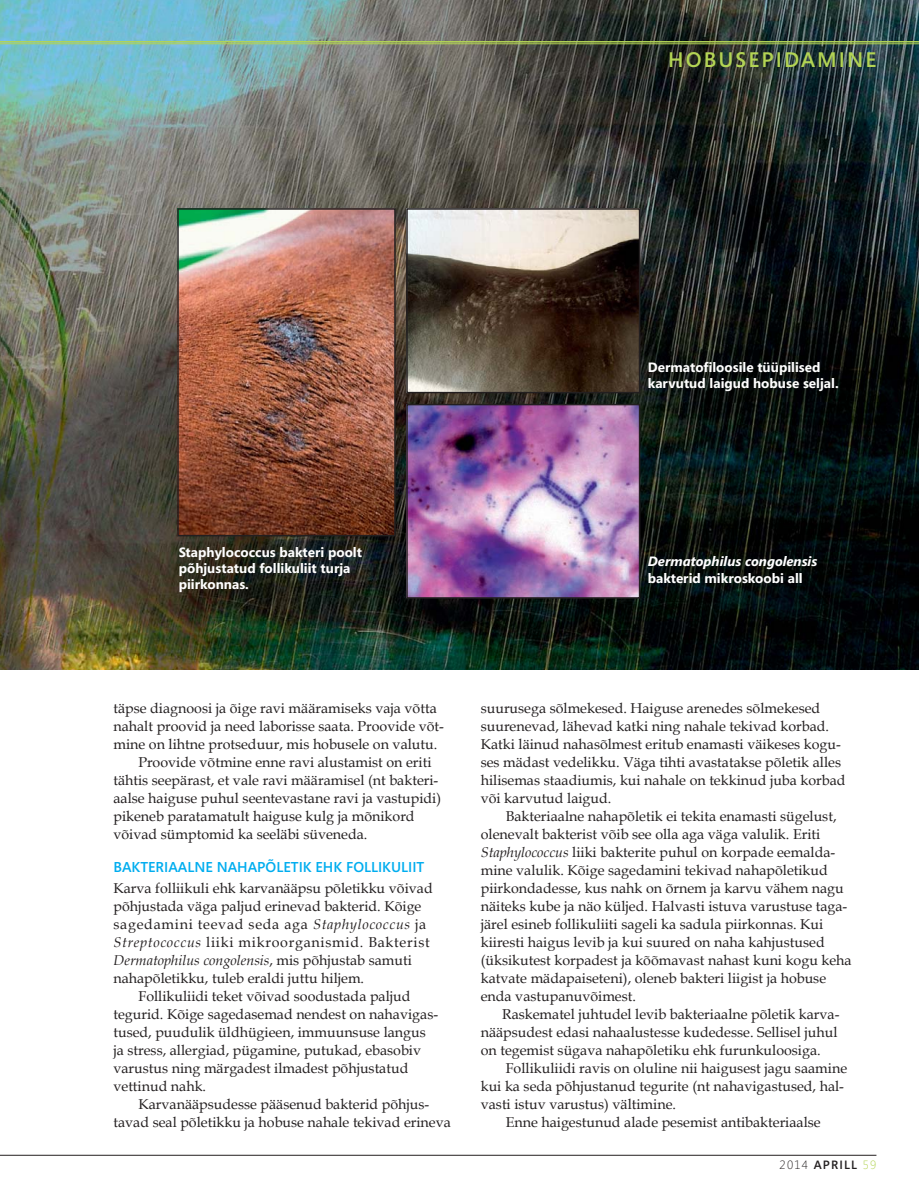
<style>
.page{position:relative;width:919px;height:1191px;background:#fff}
.page>*{position:absolute;margin:0;border:0;box-sizing:border-box;transform-origin:0 0}
.t1{font:600 21px "Segoe";letter-spacing:.1em;color:#b3d454}
.t2{font:14.25px/18px "Book Antiqua";color:#231f20}
.t3{font:14.25px "Book Antiqua";letter-spacing:.05em;color:#231f20}
.t4{font:italic 14.25px "Book Antiqua";color:#231f20}
.t5{font:600 14.25px "Segoe";color:#00adef}
.t6{font:700 13.5px/16.2px "Segoe";color:#fff}
.t7{font:italic 700 13.5px "Segoe";color:#fff}
.t8{font:600 12px "Segoe";letter-spacing:.1em;color:#231f20}
.s1{font-style:italic}
.s2{font-style:normal}
.s3{font-weight:300}
.s4{font-weight:300;color:#b3d454}
</style>
<div class="page">
<img style="left:0;top:0;width:918px;height:669px">
<hr style="left:0;top:41px;width:918px;height:2px;background:#b3d454">
<hr style="left:0;top:44px;width:918px;height:1px;background:#b3d454">
<hr style="left:0;top:1154px;width:876px;height:1px;background:#231f20">
<img style="left:180px;top:211px;width:212px;height:322px">
<div style="left:177px;top:208px;width:218px;height:328px;border:2px solid #231f20"></div>
<img style="left:409px;top:211px;width:228px;height:179px">
<div style="left:406px;top:208px;width:234px;height:185px;border:2px solid #231f20"></div>
<img style="left:409px;top:407px;width:228px;height:188px">
<div style="left:406px;top:404px;width:234px;height:194px;border:2px solid #231f20"></div>
<h1 class="t1" style="left:668px;top:44px;width:210px">HOBUSEPIDAMINE</h1>
<p class="t6" style="left:647px;top:358px;width:192px">Dermatofiloosile tüüpilised karvutud laigud hobuse seljal.</p>
<p class="t6" style="left:179px;top:543px;width:185px">Staphylococcus bakteri poolt põhjustatud follikuliit turja piirkonnas.</p>
<p class="t7" style="left:647px;top:552px;width:171px">Dermatophilus congolensis</p>
<p class="t6" style="left:647px;top:569px;width:156px">bakterid mikroskoobi all</p>
<p class="t2" style="left:113px;top:699px;width:325px">täpse diagnoosi ja õige ravi määramiseks vaja võtta</p>
<p class="t2" style="left:113px;top:717px;width:332px">nahalt proovid ja need laborisse saata. Proovide võt-</p>
<p class="t2" style="left:113px;top:735px;width:325px">mine on lihtne protseduur, mis hobusele on valutu.</p>
<p class="t2" style="left:138px;top:753px;width:294px">Proovide võtmine enne ravi alustamist on eriti</p>
<p class="t2" style="left:113px;top:771px;width:326px">tähtis seepärast, et vale ravi määramisel (nt bakteri-</p>
<p class="t2" style="left:113px;top:789px;width:329px">aalse haiguse puhul seentevastane ravi ja vastupidi)</p>
<p class="t2" style="left:113px;top:807px;width:303px">pikeneb paratamatult haiguse kulg ja mõnikord</p>
<p class="t2" style="left:113px;top:825px;width:255px">võivad sümptomid ka seeläbi süveneda.</p>
<p class="t5" style="left:113px;top:857px;width:312px">BAKTERIAALNE NAHAPÕLETIK EHK FOLLIKULIIT</p>
<p class="t2" style="left:113px;top:879px;width:321px">Karva folliikuli ehk karvanääpsu põletikku võivad</p>
<p class="t2" style="left:113px;top:897px;width:309px">põhjustada väga paljud erinevad bakterid. Kõige</p>
<p class="t3" style="left:113px;top:916px;width:314px">sagedamini teevad seda aga <span class="s1">Staphylococcus</span> ja</p>
<p class="t3" style="left:113px;top:934px;width:318px"><span class="s1">Streptococcus</span> liiki mikroorganismid. Bakterist</p>
<p class="t4" style="left:113px;top:952px;width:300px">Dermatophilus congolensis<span class="s2">, mis põhjustab samuti</span></p>
<p class="t2" style="left:113px;top:969px;width:252px">nahapõletikku, tuleb eraldi juttu hiljem.</p>
<p class="t2" style="left:138px;top:987px;width:273px">Follikuliidi teket võivad soodustada paljud</p>
<p class="t2" style="left:113px;top:1005px;width:326px">tegurid. Kõige sagedasemad nendest on nahavigas-</p>
<p class="t2" style="left:113px;top:1023px;width:314px">tused, puudulik üldhügieen, immuunsuse langus</p>
<p class="t2" style="left:113px;top:1041px;width:309px">ja stress, allergiad, pügamine, putukad, ebasobiv</p>
<p class="t2" style="left:113px;top:1059px;width:296px">varustus ning märgadest ilmadest põhjustatud</p>
<p class="t2" style="left:113px;top:1077px;width:94px">vettinud nahk.</p>
<p class="t2" style="left:138px;top:1095px;width:292px">Karvanääpsudesse pääsenud bakterid põhjus-</p>
<p class="t2" style="left:113px;top:1113px;width:339px">tavad seal põletikku ja hobuse nahale tekivad erineva</p>
<p class="t2" style="left:480px;top:699px;width:366px">suurusega sõlmekesed. Haiguse arenedes sõlmekesed suurenevad, lähevad katki ning nahale tekivad korbad.<br>Katki läinud nahasõlmest eritub enamasti väikeses kogu&shy;ses mädast vedelikku. Väga tihti avastatakse põletik alles hilisemas staadiumis, kui nahale on tekkinud juba korbad või karvutud laigud.</p>
<p class="t2" style="left:480px;top:807px;width:372px;text-indent:25px">Bakteriaalne nahapõletik ei tekita enamasti sügelust, olenevalt bakterist võib see olla aga väga valulik. Eriti <span class="s1">Staphylococcus</span> liiki bakterite puhul on korpade eemalda&shy;mine valulik. Kõige sagedamini tekivad nahapõletikud piirkondadesse, kus nahk on õrnem ja karvu vähem nagu näiteks kube ja näo küljed. Halvasti istuva varustuse taga&shy;järel esineb follikuliiti sageli ka sadula piirkonnas. Kui kiiresti haigus levib ja kui suured on naha kahjustused (üksikutest korpadest ja kõõmavast nahast kuni kogu keha katvate mädapaiseteni), oleneb bakteri liigist ja hobuse enda vastupanuvõimest.</p>
<p class="t2" style="left:480px;top:1005px;width:360px;text-indent:21px">Raskematel juhtudel levib bakteriaalne põletik karva&shy;nääpsudest edasi nahaalustesse kudedesse. Sellisel juhul on tegemist sügava nahapõletiku ehk furunkuloosiga.</p>
<p class="t2" style="left:505px;top:1059px;width:343px">Follikuliidi ravis on oluline nii haigusest jagu saamine</p>
<p class="t2" style="left:480px;top:1077px;width:365px">kui ka seda põhjustanud tegurite (nt nahavigastused, hal-</p>
<p class="t2" style="left:480px;top:1095px;width:197px">vasti istuv varustus) vältimine.</p>
<p class="t2" style="left:505px;top:1113px;width:316px">Enne haigestunud alade pesemist antibakteriaalse</p>
<p class="t8" style="left:779px;top:1156px;width:98px"><span class="s3">2014</span> APRILL <span class="s4">59</span></p>
</div>
